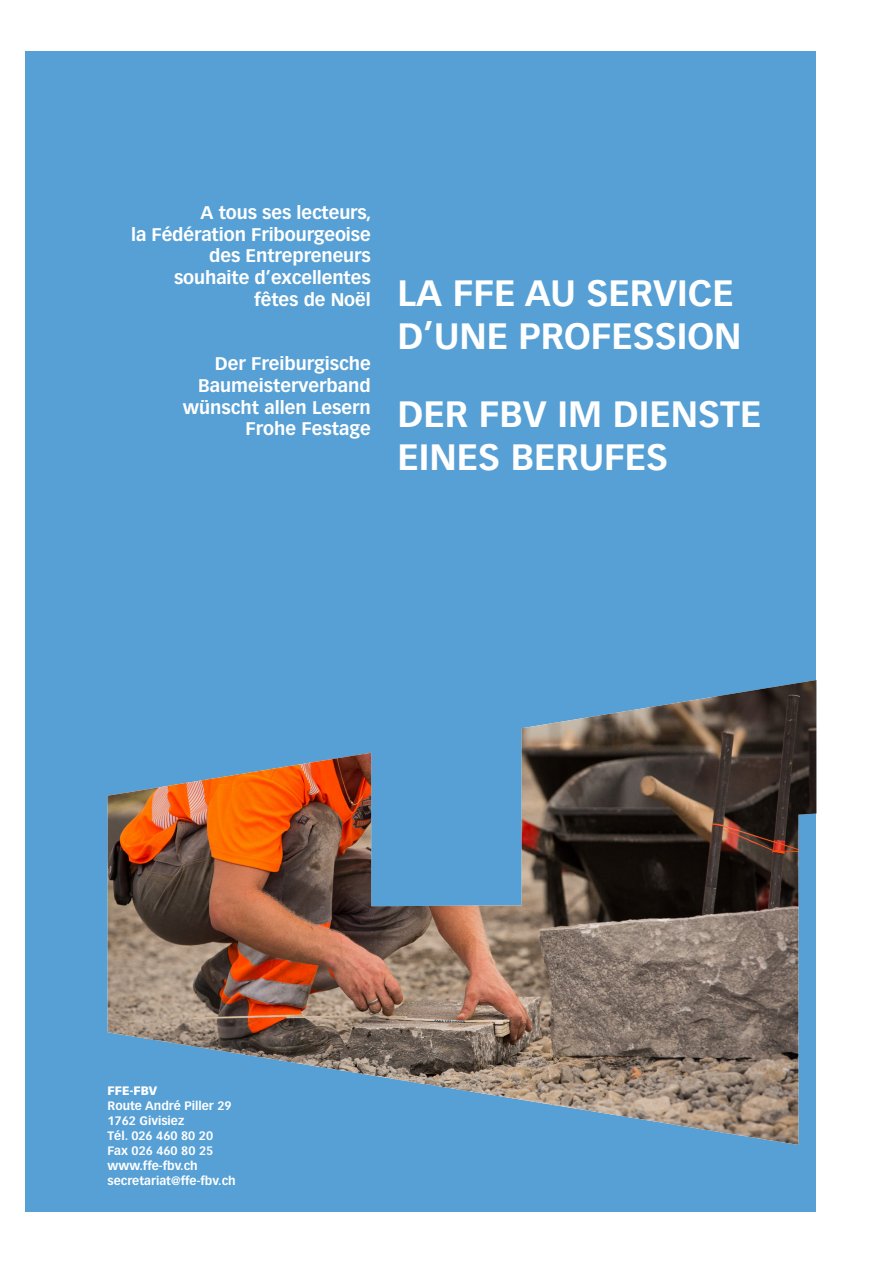
<style>
.page{position:relative;width:893px;height:1263px;background:#fff}
.page>*{position:absolute;margin:0;border:0;box-sizing:border-box;transform-origin:0 0}
.t1{font:700 36px/78px "Vectora LH";color:#fff}
.t2{font:700 18px/21.6px "Vectora LH";letter-spacing:-.005em;color:#fff;text-align:right}
.t3{font:700 12px/15px "Vectora LH";color:#fff}
.t4{font:900 12px "Vectora LH";color:#fff}
</style>
<div class="page">
<div style="left:26px;top:52px;width:790px;height:1160px;background:#56a0d5"></div>
<img style="left:108px;top:680px;width:708px;height:465px">
<p class="t2" style="left:131px;top:202px;width:242px">A tous ses lecteurs,<br>la Fédération Fribourgeoise des Entrepreneurs souhaite d’excellentes fêtes de Noël</p>
<p class="t2" style="left:183px;top:353px;width:189px">Der Freiburgische<br>Baumeisterverband wünscht allen Lesern<br>Frohe Festage</p>
<h1 class="t1" style="left:398px;top:254px;width:212px">la FFE au ser</h1>
<h1 class="t1" style="left:653px;top:254px;width:78px">vice</h1>
<h1 class="t1" style="left:398px;top:297px;width:166px">d’une professio</h1>
<h1 class="t1" style="left:398px;top:297px;width:361px;text-indent:317px">n<br>Der FBV im dienste</h1>
<h1 class="t1" style="left:398px;top:419px;width:136px">eines ber</h1>
<h1 class="t1" style="left:579px;top:419px;width:47px">ufes</h1>
<p class="t4" style="left:108px;top:1083px;width:51px">FFE-FBV</p>
<p class="t3" style="left:108px;top:1098px;width:130px">Route André Piller 29<br>1762 Givisiez<br>Tél. 026 460 80 20<br>Fax 026 460 80 25 www.ffe-fbv.ch secretariat@ffe-fbv.ch</p>
</div>
